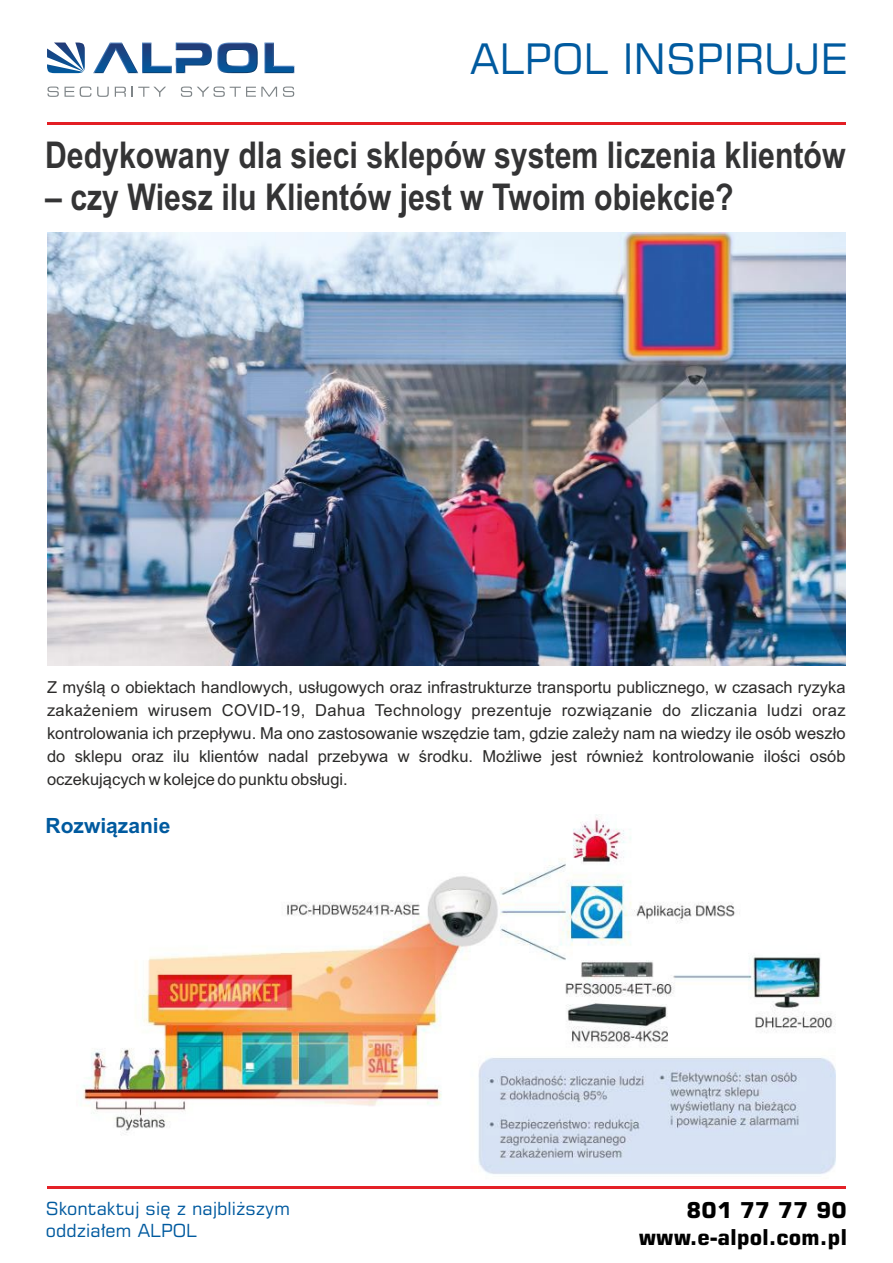
<style>
.page{position:relative;width:893px;height:1263px;background:#fff}
.page>*{position:absolute;margin:0;border:0;box-sizing:border-box;transform-origin:0 0}
.t1{font:42.15px "Square 721 EU";color:#005a9f}
.t2{font:700 36.9px "Arial Narrow";color:#343435}
.t3{font:700 21.9px/27.2px "Square 721 EU";color:#000;text-align:right}
.t4{font:700 21px "Arial";color:#005a9f}
.t5{font:18px/22.2px "Square 721 EU";color:#005a9f}
.t6{font:16.5px/23.1px "Arial";color:#2b2a29;text-align:justify}
</style>
<div class="page">
<svg style="left:265px;top:43px;width:29px;height:30px"></svg>
<svg style="left:93px;top:43px;width:165px;height:30px"></svg>
<svg style="left:47px;top:43px;width:38px;height:30px"></svg>
<svg style="left:47px;top:87px;width:12px;height:10px"></svg>
<svg style="left:65px;top:87px;width:9px;height:10px"></svg>
<svg style="left:80px;top:87px;width:11px;height:10px"></svg>
<svg style="left:97px;top:87px;width:12px;height:10px"></svg>
<svg style="left:115px;top:87px;width:11px;height:10px"></svg>
<svg style="left:132px;top:87px;width:34px;height:10px"></svg>
<svg style="left:181px;top:87px;width:96px;height:10px"></svg>
<svg style="left:283px;top:87px;width:11px;height:10px"></svg>
<hr style="left:47px;top:1186px;width:799px;height:3px;background:#e42127">
<hr style="left:47px;top:123px;width:799px;height:2px;background:#e31e24">
<img style="left:82px;top:814px;width:754px;height:361px">
<img style="left:47px;top:233px;width:799px;height:432px">
<h1 class="t1" style="left:470px;top:43px;width:379px">ALPOL INSPIRUJE</h1>
<h2 class="t2" style="left:45px;top:141px;width:802px">Dedykowany dla sieci sklepów system liczenia klientów</h2>
<h2 class="t2" style="left:45px;top:183px;width:690px">– czy Wiesz ilu Klientów jest w Twoim obiekcie?</h2>
<p class="t6" style="left:47px;top:677px;width:800px">Z myślą o obiektach handlowych, usługowych oraz infrastrukturze transportu publicznego, w czasach ryzyka zakażeniem wirusem COVID-19, Dahua Technology prezentuje rozwiązanie do zliczania ludzi oraz kontrolowania ich przepływu. Ma ono zastosowanie wszędzie tam, gdzie zależy nam na wiedzy ile osób weszło do sklepu oraz ilu klientów nadal przebywa w środku. Możliwe jest również kontrolowanie ilości osób oczekujących w kolejce do punktu obsługi.</p>
<p class="t4" style="left:46px;top:817px;width:126px">Rozwiązanie</p>
<p class="t5" style="left:46px;top:1199px;width:245px">Skontaktuj się z najbliższym oddziałem ALPOL</p>
<h3 class="t3" style="left:639px;top:1198px;width:210px">801 77 77 90 www.e-alpol.com.pl</h3>
</div>
